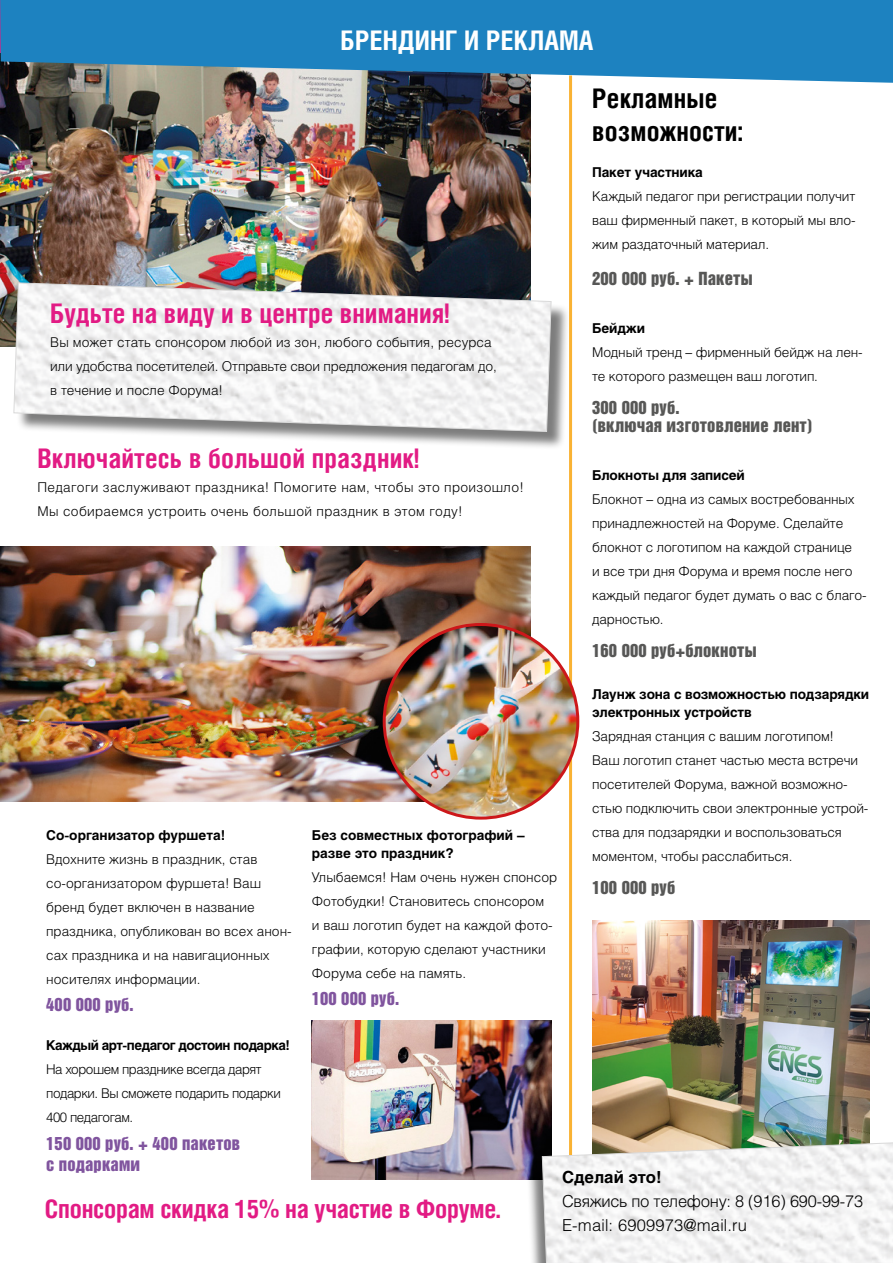
<style>
.page{position:relative;width:893px;height:1263px;background:#fff}
.page>*{position:absolute;margin:0;border:0;box-sizing:border-box;transform-origin:0 0}
.t1{font:700 27px "Helios Cond";letter-spacing:.005em;color:#e21b84}
.t2{font:700 27px/32.4px "Helios Cond";letter-spacing:.005em;color:#000}
.t3{font:700 27px "Helios Cond";letter-spacing:.005em;color:#fff}
.t4{font:700 25.5px "Helios Cond";letter-spacing:-.01em;color:#e21b84}
.t5{font:16.5px/18px "Helvetica Inserat C";letter-spacing:.01em;color:#575756}
.t6{font:300 16.5px/24px "Helios";letter-spacing:-.01em;color:#000}
.t7{font:16.5px/21px "Helvetica Inserat C";letter-spacing:.01em;color:#80549e}
.t8{font:700 16.5px "Helios";color:#000}
.t9{font:300 13.5px/24px "Helios";letter-spacing:-.01em;color:#000}
.t10{font:700 13.5px/18px "Helios";letter-spacing:-.01em;color:#000}
.t11{font:300 13.5px/24px "Helios";letter-spacing:.025em;color:#000}
.t12{font:300 13.5px/24px "Helios";letter-spacing:-.035em;color:#000}
.t13{font:700 13.5px "Helios";letter-spacing:-.035em;color:#000}
</style>
<div class="page">
<img style="left:0;top:83px;width:530px;height:264px">
<svg style="left:0;top:0;width:893px;height:83px;fill:#1d82c0"></svg>
<div style="left:16px;top:285px;width:554px;height:165px;background:#000;opacity:.51"></div>
<svg style="left:13px;top:282px;width:539px;height:150px"></svg>
<img style="left:0;top:546px;width:530px;height:255px">
<hr style="left:569px;top:75px;width:3px;height:1188px;background:#f9b233">
<img style="left:384px;top:624px;width:194px;height:194px;border-radius:97px">
<img style="left:312px;top:1021px;width:239px;height:159px">
<img style="left:592px;top:920px;width:278px;height:221px">
<div style="left:527px;top:1146px;width:366px;height:117px;background:#000;opacity:.51"></div>
<svg style="left:541px;top:1141px;width:352px;height:122px"></svg>
<h1 class="t3" style="left:341px;top:25px;width:254px">БРЕНДИНГ И РЕКЛАМА</h1>
<h1 class="t2" style="left:592px;top:82px;width:152px">Рекламные возможности:</h1>
<p class="t10" style="left:592px;top:163px;width:112px">Пакет участника</p>
<p class="t9" style="left:592px;top:184px;width:265px;text-align:justify">Каждый педагог при регистрации получит ваш фирменный пакет, в который мы вло&shy;жим раздаточный материал.</p>
<p class="t5" style="left:592px;top:269px;width:162px">200 000 руб. + Пакеты</p>
<p class="t10" style="left:592px;top:319px;width:54px">Бейджи</p>
<p class="t9" style="left:592px;top:340px;width:272px">Модный тренд – фирменный бейдж на лен&shy;те которого размещен ваш логотип.</p>
<p class="t5" style="left:592px;top:398px;width:222px">300 000 руб.<br>(включая изготовление лент)</p>
<p class="t10" style="left:592px;top:466px;width:154px">Блокноты для записей</p>
<p class="t9" style="left:592px;top:487px;width:276px">Блокнот – одна из самых востребованных принадлежностей на Форуме. Сделайте блокнот с логотипом на каждой странице<br>и все три дня Форума и время после него каждый педагог будет думать о вас с благо&shy;дарностью.</p>
<p class="t5" style="left:592px;top:641px;width:166px">160 000 руб+блокноты</p>
<p class="t10" style="left:592px;top:685px;width:279px">Лаунж зона с возможностью подзарядки электронных устройств</p>
<p class="t9" style="left:592px;top:724px;width:278px">Зарядная станция с вашим логотипом!<br>Ваш логотип станет частью места встречи посетителей Форума, важной возможно&shy;стью подключить свои электронные устрой&shy;ства для подзарядки и воспользоваться моментом, чтобы расслабиться.</p>
<p class="t5" style="left:592px;top:878px;width:85px">100 000 руб</p>
<h1 class="t1" style="left:50px;top:298px;width:401px">Будьте на виду и в центре внимания!</h1>
<p class="t9" style="left:50px;top:330px;width:448px">Вы может стать спонсором любой из зон, любого события, ресурса или удобства посетителей. Отправьте свои предложения педагогам до, в течение и после Форума!</p>
<h1 class="t1" style="left:37px;top:442px;width:383px">Включайтесь в большой праздник!</h1>
<p class="t11" style="left:37px;top:474px;width:488px">Педагоги заслуживают праздника! Помогите нам, чтобы это произошло!<br>Мы собираемся устроить очень большой праздник в этом году!</p>
<p class="t10" style="left:312px;top:826px;width:214px">Без совместных фотографий – разве это праздник?</p>
<p class="t9" style="left:312px;top:864px;width:247px">Улыбаемся! Нам очень нужен спонсор<br>Фотобудки! Становитесь спонсором<br>и ваш логотип будет на каждой фото&shy;графии, которую сделают участники<br>Форума себе на память.</p>
<p class="t7" style="left:312px;top:987px;width:89px">100 000 руб.</p>
<p class="t10" style="left:46px;top:826px;width:181px">Со-организатор фуршета!</p>
<p class="t9" style="left:46px;top:847px;width:247px">Вдохните жизнь в праздник, став со-организатором фуршета! Ваш бренд будет включен в название праздника, опубликован во всех анон&shy;сах праздника и на навигационных носителях информации.</p>
<p class="t7" style="left:46px;top:994px;width:89px">400 000 руб.</p>
<p class="t13" style="left:46px;top:1037px;width:245px">Каждый арт-педагог достоин подарка!</p>
<p class="t12" style="left:46px;top:1057px;width:236px">На хорошем празднике всегда дарят подарки. Вы сможете подарить подарки<br>400 педагогам.</p>
<p class="t7" style="left:46px;top:1133px;width:195px">150 000 руб. + 400 пакетов с подарками</p>
<p class="t8" style="left:562px;top:1168px;width:101px">Сделай это!</p>
<p class="t6" style="left:562px;top:1189px;width:303px">Свяжись по телефону: 8 (916) 690-99-73<br>E-mail: 6909973@mail.ru</p>
<h2 class="t4" style="left:45px;top:1193px;width:457px">Спонсорам скидка 15% на участие в Форуме.</h2>
</div>
